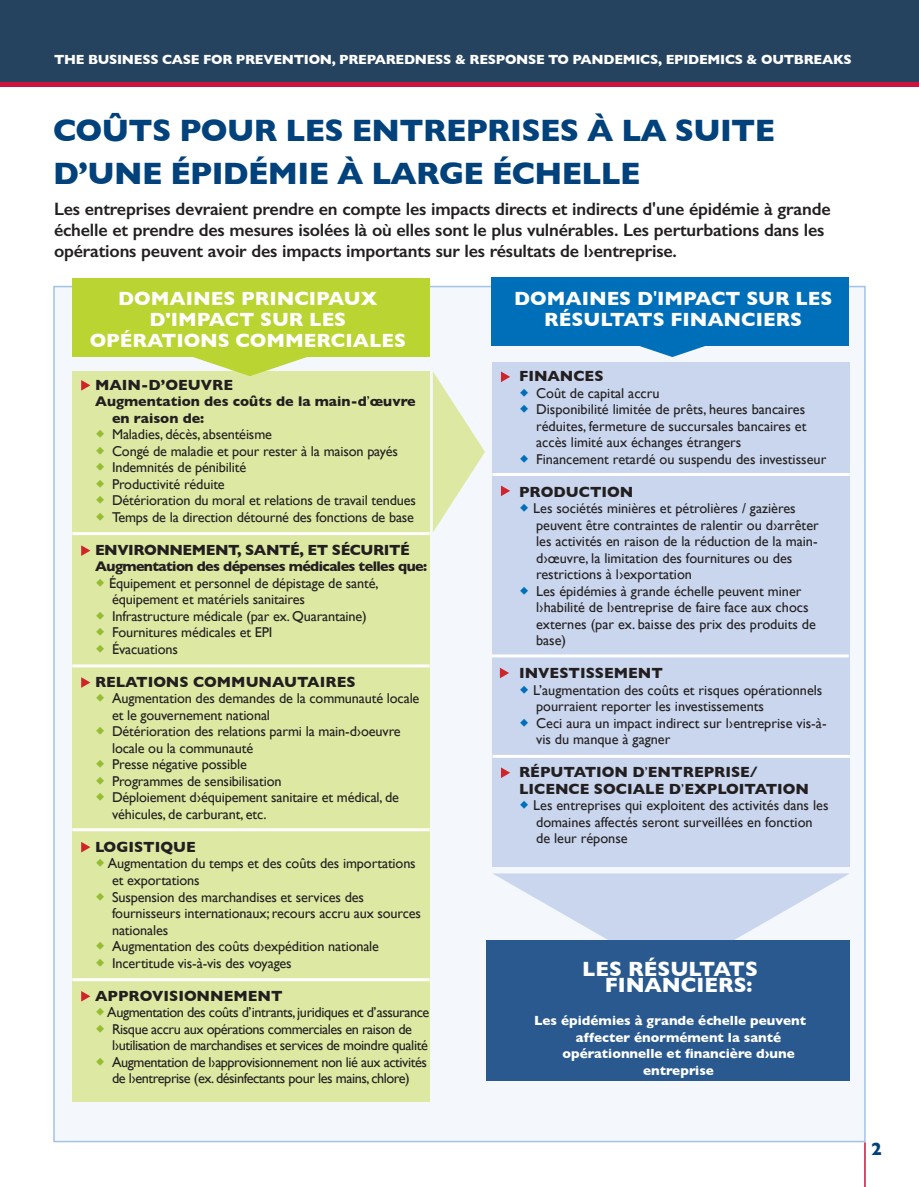
<style>
.page{position:relative;width:919px;height:1187px;background:#fff}
.page>*{position:absolute;margin:0;border:0;box-sizing:border-box;transform-origin:0 0}
.t1{font:700 31.5px/43.5px "Gill Sans";letter-spacing:-.02em;color:#01427c}
.t2{font:700 21px/16.5px "Gill Sans";color:#fff;text-align:right}
.t3{font:700 19.5px/21px "Gill Sans";color:#fff;text-align:center}
.t4{font:600 18px/21px "Gill Sans";letter-spacing:-.01em;color:#231f20}
.t5{font:700 18px "Gill Sans";color:#01427c}
.t6{font:700 15px/16.5px "Gill Sans";color:#231f20}
.t7{font:700 15px "Gill Sans";letter-spacing:-.03em;color:#231f20}
.t8{font:14.25px/16.5px "Gill Sans";letter-spacing:-.01em;color:#231f20}
.t9{font:14.25px/16.5px "Gill Sans";letter-spacing:-.03em;color:#231f20}
.t10{font:700 14.25px/16.5px "Gill Sans";color:#231f20}
.t11{font:700 14.25px "Gill Sans";letter-spacing:-.04em;color:#231f20}
.t12{font:700 13.5px "Gill Sans";color:#fff}
.t13{font:700 13.5px "Gill Sans";letter-spacing:-.02em;color:#fff}
.s1{font-weight:600}
.s2{font-weight:400}
.s3{font-weight:400;font-size:14.25px}
</style>
<div class="page">
<div style="left:0;top:0;width:918px;height:82px;background:#25435f"></div>
<hr style="left:0;top:82px;width:918px;height:4px;background:#cd123d">
<hr style="left:864px;top:1142px;width:1px;height:44px;background:#cd123d">
<div style="left:53px;top:286px;width:812px;height:856px;background:#f4f7fc;border:2px solid #a3c2e5"></div>
<div style="left:72px;top:278px;width:357px;height:79px;background:#bad432"></div>
<div style="left:72px;top:371px;width:357px;height:730px;background:#dde9a3"></div>
<div style="left:492px;top:362px;width:357px;height:504px;background:#c9d6ed"></div>
<div style="left:491px;top:277px;width:357px;height:68px;background:#006fb9"></div>
<hr style="left:72px;top:532px;width:357px;height:3px;background:#fff">
<hr style="left:492px;top:473px;width:357px;height:3px;background:#fff">
<hr style="left:491px;top:654px;width:357px;height:3px;background:#fff">
<hr style="left:72px;top:664px;width:357px;height:3px;background:#fff">
<hr style="left:72px;top:828px;width:357px;height:3px;background:#fff">
<hr style="left:72px;top:978px;width:357px;height:3px;background:#fff">
<svg style="left:81px;top:380px;width:9px;height:10px"></svg>
<svg style="left:501px;top:371px;width:9px;height:11px"></svg>
<svg style="left:501px;top:485px;width:9px;height:11px"></svg>
<svg style="left:500px;top:667px;width:9px;height:11px"></svg>
<svg style="left:81px;top:545px;width:9px;height:11px"></svg>
<svg style="left:81px;top:677px;width:9px;height:10px"></svg>
<svg style="left:81px;top:842px;width:9px;height:10px"></svg>
<svg style="left:81px;top:991px;width:9px;height:10px"></svg>
<svg style="left:193px;top:357px;width:114px;height:19px"></svg>
<svg style="left:610px;top:345px;width:124px;height:12px"></svg>
<svg style="left:493px;top:873px;width:356px;height:67px"></svg>
<svg style="left:433px;top:372px;width:52px;height:160px"></svg>
<div style="left:486px;top:940px;width:363px;height:140px;background:#29598e"></div>
<svg style="left:501px;top:767px;width:9px;height:11px"></svg>
<hr style="left:492px;top:754px;width:357px;height:3px;background:#fff">
<p class="t13" style="left:54px;top:48px;width:799px">THE BUSINESS CASE FOR PREVENTION, PREPAREDNESS &amp; RESPONSE TO PANDEMICS, EPIDEMICS &amp; OUTBREAKS</p>
<h1 class="t1" style="left:53px;top:108px;width:723px">COÛTS POUR LES ENTREPRISES À LA SUITE<br>D’UNE ÉPIDÉMIE À LARGE ÉCHELLE</h1>
<p class="t4" style="left:54px;top:198px;width:778px">Les entreprises devraient prendre en compte les impacts directs et indirects 'd une épidémie à grande échelle et prendre des mesures isolées là où elles sont le plus vulnérables. Les perturbations dans les opérations peuvent avoir des impacts importants sur les résultats de ›l entreprise.</p>
<h3 class="t3" style="left:90px;top:287px;width:318px">DOMAINES PRINCIPAUX<br>D'IMPACT SUR LES<br>OPÉRATIONS COMMERCIALES</h3>
<h3 class="t3" style="left:514px;top:288px;width:320px">DOMAINES D<span class="s1">'</span>IMPACT SUR LES<br>RÉSULTATS FINANCIERS</h3>
<p class="t6" style="left:95px;top:376px;width:139px">MAIN D- ’OEUVRE</p>
<p class="t10" style="left:112px;top:393px;width:305px;text-indent:-17px">Augmentation des coûts de la main d- <span class="s2">’</span>œuvre en raison de:</p>
<p class="t8" style="left:112px;top:426px;width:305px">Maladies, décès, absentéisme<br>Congé de maladie et pour rester laà maison payés Indemnités de pénibilité<br>Productivité réduite<br>Détérioration du moral et relations de travail tendues Temps de la direction détourné des fonctions de base</p>
<p class="t7" style="left:237px;top:538px;width:174px">, SANTÉ, ET SÉCURITÉ</p>
<p class="t7" style="left:95px;top:538px;width:146px">ENVIRONNEMENT</p>
<p class="t11" style="left:95px;top:555px;width:333px">Augmentation des dépenses médicales telles que:</p>
<p class="t8" style="left:109px;top:574px;width:271px">Équipement et personnel de dépistage de santé, équipement et matériels sanitaires Infrastructure médicale (par ex. Quarantaine( Fournitures médicales et EPI<br>Évacuations</p>
<p class="t6" style="left:95px;top:673px;width:262px">RELATIONS COMMUNAUTAIRES</p>
<p class="t8" style="left:112px;top:690px;width:309px">Augmentation des demandes de la communauté locale et le gouvernement national<br>Détérioration des relations parmi la main ›d- oeuvre locale ou la communauté<br>Presse négative possible<br>Programmes de sensibilisation<br>Déploiement ›d équipement sanitaire et médical, de véhicules, de carburant, etc.</p>
<p class="t6" style="left:95px;top:838px;width:102px">LOGISTIQUE</p>
<p class="t8" style="left:112px;top:855px;width:310px;text-indent:-4px">Augmentation du temps et des coûts des importations et exportations<br>Suspension des marchandises et services des fournisseurs internationaux; recours accru aux sources nationales<br>Augmentation des coûts ›d expédition nationale Incertitude vis -à- vis des voyages</p>
<p class="t6" style="left:95px;top:986px;width:189px">APPROVISIONNEMENT</p>
<p class="t9" style="left:112px;top:1003px;width:319px;text-indent:-5px">Augmentation des coûts ’d intrants,juridiques et ’d assurance Risque accru aux opérations commerciales en raison de<br>›l utilisation de marchandises et services de moindre qualité Augmentation de ›l approvisionnement non lié aux activités de ›l entreprise (ex.désinfectants pour les mains,chlore(</p>
<p class="t6" style="left:519px;top:367px;width:86px">FINANCES</p>
<p class="t8" style="left:536px;top:384px;width:292px">Coût de capital accru<br>Disponibilité limitée de prêts, heures bancaires réduites, fermeture de succursales bancaires et accès limité aux échanges étrangers<br>Financement retardé ou suspendu des investisseur</p>
<p class="t6" style="left:519px;top:483px;width:116px">PRODUCTION</p>
<p class="t8" style="left:533px;top:500px;width:287px">Les sociétés minières et pétrolières / gazières peuvent être contraintes de ralentir ou ›d arrêter</p>
<p class="t8" style="left:536px;top:549px;width:258px">›d œuvre la, limitation des fournitures ou des</p>
<p class="t8" style="left:536px;top:533px;width:283px">les activités en raison de la réduction de la main-</p>
<p class="t8" style="left:536px;top:566px;width:281px">restrictions ›là exportation<br>Les épidémies à grande échelle peuvent miner<br>›l habilité de ›l entreprise de faire face aux chocs externes (par ex. baisse des prix des produits de base(</p>
<p class="t6" style="left:519px;top:664px;width:145px">INVESTISSEMENT</p>
<p class="t8" style="left:533px;top:681px;width:291px">’Laugmentation des coûts et risques opérationnels pourraient reporter les investissements</p>
<p class="t8" style="left:536px;top:731px;width:136px">vis du manque à gagner</p>
<p class="t8" style="left:536px;top:714px;width:292px">Ceci aura un impact indirect sur ›l entreprise vis -à-</p>
<p class="t6" style="left:519px;top:763px;width:291px">RÉPUTATION D<span class="s3">’</span>ENTREPRISE/<br>LICENCE SOCIALE D<span class="s3">’</span>EXPLOITATION</p>
<p class="t8" style="left:533px;top:797px;width:297px">Les entreprises qui exploitent des activités dans les domaines affectés seront surveillées en fonction<br>de leur réponse</p>
<h2 class="t2" style="left:582px;top:959px;width:177px">LES RÉSULTATS<br>FINANCIERS:</h2>
<p class="t12" style="left:534px;top:1009px;width:273px">Les épidémies à grande échelle peuvent</p>
<p class="t12" style="left:576px;top:1026px;width:207px">affecter énormément la santé</p>
<p class="t12" style="left:562px;top:1042px;width:234px">opérationnelle et financière d›une</p>
<p class="t12" style="left:643px;top:1059px;width:72px">entreprise</p>
<p class="t5" style="left:871px;top:1134px;width:12px">2</p>
</div>
